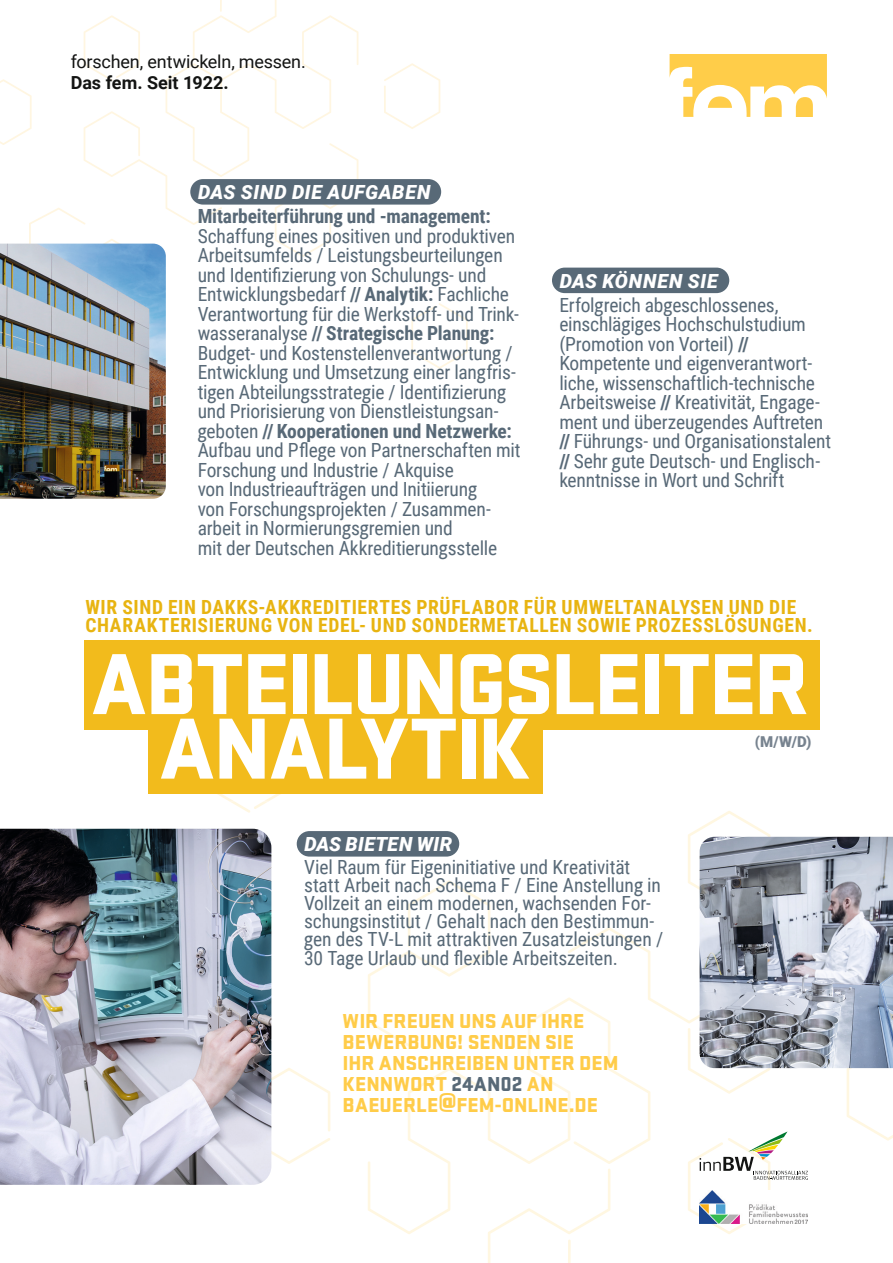
<style>
.page{position:relative;width:893px;height:1263px;background:#fff}
.page>*{position:absolute;margin:0;border:0;box-sizing:border-box;transform-origin:0 0}
.t1{font:900 90px/64.5px "Stratum 1";letter-spacing:-.025em;color:#fff}
.t2{font:900 21px/21px "Stratum 1";color:#ffcc49}
.t3{font:19.5px/19.5px "Roboto Condensed";letter-spacing:-.01em;color:#586977}
.t4{font:700 19.5px/18px "Roboto Condensed";letter-spacing:.035em;color:#e8b411}
.t5{font:700 19.5px "Roboto Condensed";letter-spacing:-.005em;color:#586977}
.t6{font:italic 900 19.5px "Roboto";letter-spacing:.03em;color:#fff}
.t7{font:italic 900 19.5px "Roboto";letter-spacing:.01em;color:#fff}
.t8{font:18px "Roboto";letter-spacing:-.01em;color:#131413}
.t9{font:700 18px "Roboto";color:#131413}
.t10{font:900 15px "Roboto";color:#77838f}
.s1{font-weight:700}
.s2{color:#586977}
.s3{font-family:"Bungee";font-weight:400}
</style>
<div class="page">
<svg style="left:208px;top:793px;width:82px;height:20px"></svg>
<svg style="left:271px;top:1068px;width:59px;height:96px"></svg>
<svg style="left:411px;top:303px;width:57px;height:66px"></svg>
<svg style="left:384px;top:63px;width:56px;height:66px"></svg>
<svg style="left:0;top:0;width:358px;height:257px"></svg>
<img style="left:0;top:829px;width:271px;height:356px">
<svg style="left:368px;top:811px;width:525px;height:452px"></svg>
<img style="left:700px;top:1190px;width:108px;height:34px">
<img style="left:700px;top:837px;width:193px;height:231px">
<img style="left:0;top:244px;width:166px;height:255px">
<div style="left:85px;top:640px;width:735px;height:89px;background:#f2bb1c"></div>
<div style="left:190px;top:179px;width:251px;height:26px;background:#586977;border-radius:13px"></div>
<div style="left:552px;top:268px;width:177px;height:25px;background:#586977;border-radius:13px"></div>
<div style="left:149px;top:718px;width:394px;height:75px;background:#f2bb1c"></div>
<svg style="left:670px;top:54px;width:156px;height:62px"></svg>
<div style="left:297px;top:831px;width:162px;height:25px;background:#586977;border-radius:13px"></div>
<p class="t8" style="left:71px;top:48px;width:237px">forschen, entwickeln, messen.</p>
<p class="t9" style="left:71px;top:70px;width:160px">Das fem. Seit 1922.</p>
<p class="t6" style="left:198px;top:178px;width:234px">DAS SIND DIE AUFGABEN</p>
<p class="t5" style="left:198px;top:203px;width:294px">Mitarbeiterführung und -management:</p>
<p class="t3" style="left:198px;top:225px;width:325px">Schaffung eines positiven und produktiven Arbeitsumfelds / Leistungsbeurteilungen und Identifizierung von Schulungs- und Entwicklungsbedarf <span class="s1">// Analytik:</span> Fachliche Verantwortung für die Werkstoff- und Trink&shy;wasseranalyse <span class="s1">// Strategische Planung:<br></span>Budget- und Kostenstellenverantwortung / Entwicklung und Umsetzung einer langfris&shy;tigen Abteilungsstrategie / Identifizierung und Priorisierung von Dienstleistungsan&shy;geboten <span class="s1">// Kooperationen und Netzwerke:<br></span>Aufbau und Pflege von Partnerschaften mit Forschung und Industrie / Akquise<br>von Industrieaufträgen und Initiierung<br>von Forschungsprojekten / Zusammen&shy;arbeit in Normierungsgremien und<br>mit der Deutschen Akkreditierungsstelle</p>
<p class="t6" style="left:560px;top:267px;width:160px">DAS KÖNNEN SIE</p>
<p class="t3" style="left:559px;top:294px;width:273px">Erfolgreich abgeschlossenes, einschlägiges Hochschulstudium (Promotion von Vorteil) <span class="s1">// </span>Kompetente und eigenverantwort&shy;liche, wissenschaftlich-technische Arbeitsweise <span class="s1">//</span> Kreativität, Engage&shy;ment und überzeugendes Auftreten <span class="s1">//</span> Führungs- und Organisationstalent <span class="s1">//</span> Sehr gute Deutsch- und Englisch&shy;kenntnisse in Wort und Schrift</p>
<p class="t4" style="left:85px;top:597px;width:729px">WIR SIND EIN DAKKS-AKKREDITIERTES PRÜFLABOR FÜR UMWELTANALYSEN UND DIE<br>CHARAKTERISIERUNG VON EDEL- UND SONDERMETALLEN SOWIE PROZESSLÖSUNGEN.</p>
<h1 class="t1" style="left:159px;top:646px;width:651px;text-indent:-68px">ABTEILUNGSLEITER<br>ANALYTIK</h1>
<p class="t10" style="left:755px;top:731px;width:58px">(M/W/D)</p>
<p class="t7" style="left:304px;top:830px;width:149px">DAS BIETEN WIR</p>
<p class="t3" style="left:304px;top:857px;width:361px;line-height:18.3px">Viel Raum für Eigeninitiative und Kreativität statt Arbeit nach Schema F / Eine Anstellung in Vollzeit an einem modernen, wachsenden For&shy;schungsinstitut / Gehalt nach den Bestimmun&shy;gen des TV-L mit attraktiven Zusatzleistungen / 30 Tage Urlaub und flexible Arbeitszeiten.</p>
<p class="t2" style="left:343px;top:1009px;width:277px">WIR FREUEN UNS AUF IHRE<br>BEWERBUNG! SENDEN SIE<br>IHR ANSCHREIBEN UNTER DEM<br>KENNWORT <span class="s2">24AN02</span> AN<br>BAEUERLE<span class="s3">@</span>FEM-ONLINE.DE</p>
</div>
